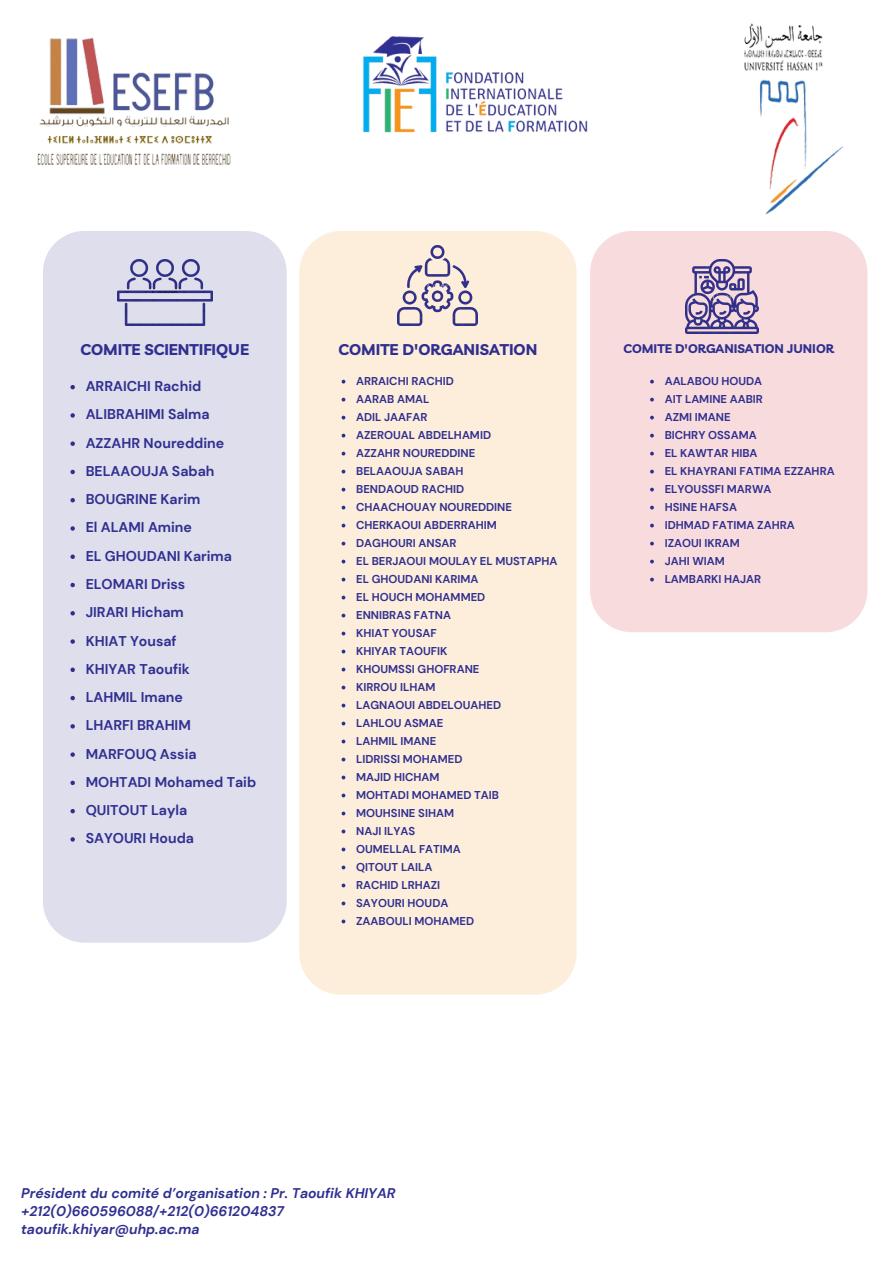
<style>
.page{position:relative;width:894px;height:1264px;background:#fff}
.page>*{position:absolute;margin:0;border:0;box-sizing:border-box;transform-origin:0 0}
.t1{font:700 15.45px "Livvic";color:#302f90}
.t2{font:700 14.1px "DM Sans";color:#302f90}
.t3{font:italic 700 13.95px "DM Sans";color:#302f90}
.t4{font:700 12.45px "Livvic";color:#302f90}
.t5{font:700 11.4px "DM Sans";color:#302f90}
</style>
<div class="page">
<img style="left:37px;top:37px;width:194px;height:128px">
<img style="left:363px;top:36px;width:225px;height:97px">
<img style="left:744px;top:23px;width:99px;height:192px">
<div style="left:43px;top:231px;width:244px;height:711px;background:#dedeed;border-radius:42px"></div>
<img style="left:118px;top:260px;width:94px;height:65px">
<div style="left:299px;top:231px;width:277px;height:763px;background:#fdeedc;border-radius:42px"></div>
<img style="left:398px;top:245px;width:79px;height:80px">
<div style="left:590px;top:231px;width:277px;height:401px;background:#f8dcdd;border-radius:42px"></div>
<img style="left:685px;top:260px;width:73px;height:73px">
<svg style="left:70px;top:385px;width:5px;height:4px"></svg>
<svg style="left:70px;top:413px;width:5px;height:4px"></svg>
<svg style="left:70px;top:441px;width:5px;height:5px"></svg>
<svg style="left:70px;top:470px;width:5px;height:4px"></svg>
<svg style="left:70px;top:498px;width:5px;height:4px"></svg>
<svg style="left:70px;top:526px;width:5px;height:4px"></svg>
<svg style="left:70px;top:554px;width:5px;height:5px"></svg>
<svg style="left:70px;top:583px;width:5px;height:4px"></svg>
<svg style="left:70px;top:611px;width:5px;height:4px"></svg>
<svg style="left:70px;top:639px;width:5px;height:4px"></svg>
<svg style="left:70px;top:667px;width:5px;height:5px"></svg>
<svg style="left:70px;top:696px;width:5px;height:4px"></svg>
<svg style="left:70px;top:724px;width:5px;height:4px"></svg>
<svg style="left:70px;top:752px;width:5px;height:4px"></svg>
<svg style="left:70px;top:780px;width:5px;height:5px"></svg>
<svg style="left:70px;top:809px;width:5px;height:4px"></svg>
<svg style="left:70px;top:837px;width:5px;height:4px"></svg>
<svg style="left:341px;top:380px;width:4px;height:3px"></svg>
<svg style="left:341px;top:398px;width:4px;height:3px"></svg>
<svg style="left:341px;top:416px;width:4px;height:3px"></svg>
<svg style="left:341px;top:434px;width:4px;height:3px"></svg>
<svg style="left:341px;top:451px;width:4px;height:4px"></svg>
<svg style="left:341px;top:469px;width:4px;height:4px"></svg>
<svg style="left:341px;top:487px;width:4px;height:4px"></svg>
<svg style="left:341px;top:505px;width:4px;height:4px"></svg>
<svg style="left:341px;top:523px;width:4px;height:4px"></svg>
<svg style="left:341px;top:541px;width:4px;height:4px"></svg>
<svg style="left:341px;top:559px;width:4px;height:4px"></svg>
<svg style="left:341px;top:577px;width:4px;height:4px"></svg>
<svg style="left:341px;top:595px;width:4px;height:4px"></svg>
<svg style="left:341px;top:613px;width:4px;height:4px"></svg>
<svg style="left:341px;top:631px;width:4px;height:4px"></svg>
<svg style="left:341px;top:649px;width:4px;height:4px"></svg>
<svg style="left:341px;top:667px;width:4px;height:4px"></svg>
<svg style="left:341px;top:685px;width:4px;height:4px"></svg>
<svg style="left:341px;top:703px;width:4px;height:4px"></svg>
<svg style="left:341px;top:721px;width:4px;height:4px"></svg>
<svg style="left:341px;top:739px;width:4px;height:4px"></svg>
<svg style="left:341px;top:757px;width:4px;height:4px"></svg>
<svg style="left:341px;top:775px;width:4px;height:4px"></svg>
<svg style="left:341px;top:793px;width:4px;height:4px"></svg>
<svg style="left:341px;top:811px;width:4px;height:4px"></svg>
<svg style="left:341px;top:829px;width:4px;height:4px"></svg>
<svg style="left:341px;top:847px;width:4px;height:4px"></svg>
<svg style="left:341px;top:865px;width:4px;height:4px"></svg>
<svg style="left:341px;top:883px;width:4px;height:4px"></svg>
<svg style="left:341px;top:901px;width:4px;height:4px"></svg>
<svg style="left:341px;top:919px;width:4px;height:4px"></svg>
<p class="t1" style="left:80px;top:339px;width:170px">COMITE SCIENTIFIQUE</p>
<p class="t1" style="left:338px;top:339px;width:200px">COMITE D'ORGANISATION</p>
<p class="t2" style="left:86px;top:377px;width:117px">ARRAICHI Rachid</p>
<p class="t2" style="left:86px;top:405px;width:125px">ALIBRAHIMI Salma</p>
<p class="t2" style="left:86px;top:433px;width:140px">AZZAHR Noureddine</p>
<p class="t2" style="left:86px;top:462px;width:130px">BELAAOUJA Sabah</p>
<p class="t2" style="left:86px;top:490px;width:116px">BOUGRINE Karim</p>
<p class="t2" style="left:86px;top:518px;width:108px">El ALAMI Amine</p>
<p class="t2" style="left:86px;top:546px;width:148px">EL GHOUDANI Karima</p>
<p class="t2" style="left:86px;top:575px;width:101px">ELOMARI Driss</p>
<p class="t2" style="left:86px;top:603px;width:100px">JIRARI Hicham</p>
<p class="t2" style="left:86px;top:631px;width:92px">KHIAT Yousaf</p>
<p class="t2" style="left:86px;top:659px;width:106px">KHIYAR Taoufik</p>
<p class="t2" style="left:86px;top:688px;width:99px">LAHMIL Imane</p>
<p class="t2" style="left:86px;top:716px;width:107px">LHARFI BRAHIM</p>
<p class="t2" style="left:86px;top:744px;width:112px">MARFOUQ Assia</p>
<p class="t2" style="left:86px;top:772px;width:172px">MOHTADI Mohamed Taib</p>
<p class="t2" style="left:86px;top:801px;width:103px">QUITOUT Layla</p>
<p class="t2" style="left:86px;top:829px;width:110px">SAYOURI Houda</p>
<p class="t5" style="left:356px;top:374px;width:99px">ARRAICHI RACHID</p>
<p class="t5" style="left:356px;top:392px;width:75px">AARAB AMAL</p>
<p class="t5" style="left:356px;top:410px;width:73px">ADIL JAAFAR</p>
<p class="t5" style="left:356px;top:428px;width:136px">AZEROUAL ABDELHAMID</p>
<p class="t5" style="left:356px;top:446px;width:121px">AZZAHR NOUREDDINE</p>
<p class="t5" style="left:356px;top:464px;width:109px">BELAAOUJA SABAH</p>
<p class="t5" style="left:356px;top:482px;width:109px">BENDAOUD RACHID</p>
<p class="t5" style="left:356px;top:500px;width:157px">CHAACHOUAY NOUREDDINE</p>
<p class="t5" style="left:356px;top:518px;width:142px">CHERKAOUI ABDERRAHIM</p>
<p class="t5" style="left:356px;top:536px;width:102px">DAGHOURI ANSAR</p>
<p class="t5" style="left:356px;top:554px;width:203px">EL BERJAOUI MOULAY EL MUSTAPHA</p>
<p class="t5" style="left:356px;top:572px;width:124px">EL GHOUDANI KARIMA</p>
<p class="t5" style="left:356px;top:590px;width:131px">EL HOUCH MOHAMMED</p>
<p class="t5" style="left:356px;top:608px;width:96px">ENNIBRAS FATNA</p>
<p class="t5" style="left:356px;top:626px;width:82px">KHIAT YOUSAF</p>
<p class="t5" style="left:356px;top:644px;width:93px">KHIYAR TAOUFIK</p>
<p class="t5" style="left:356px;top:662px;width:125px">KHOUMSSI GHOFRANE</p>
<p class="t5" style="left:356px;top:680px;width:81px">KIRROU ILHAM</p>
<p class="t5" style="left:356px;top:698px;width:146px">LAGNAOUI ABDELOUAHED</p>
<p class="t5" style="left:356px;top:716px;width:89px">LAHLOU ASMAE</p>
<p class="t5" style="left:356px;top:734px;width:81px">LAHMIL IMANE</p>
<p class="t5" style="left:356px;top:752px;width:108px">LIDRISSI MOHAMED</p>
<p class="t5" style="left:356px;top:770px;width:85px">MAJID HICHAM</p>
<p class="t5" style="left:356px;top:788px;width:144px">MOHTADI MOHAMED TAIB</p>
<p class="t5" style="left:356px;top:806px;width:99px">MOUHSINE SIHAM</p>
<p class="t5" style="left:356px;top:824px;width:61px">NAJI ILYAS</p>
<p class="t5" style="left:356px;top:842px;width:106px">OUMELLAL FATIMA</p>
<p class="t5" style="left:356px;top:860px;width:78px">QITOUT LAILA</p>
<p class="t5" style="left:356px;top:878px;width:85px">RACHID LRHAZI</p>
<p class="t5" style="left:356px;top:896px;width:94px">SAYOURI HOUDA</p>
<p class="t5" style="left:356px;top:914px;width:119px">ZAABOULI MOHAMED</p>
<p class="t4" style="left:623px;top:340px;width:212px">COMITE D'ORGANISATION JUNIOR</p>
<p class="t5" style="left:664px;top:374px;width:99px">AALABOU HOUDA</p>
<p class="t5" style="left:664px;top:392px;width:100px">AIT LAMINE AABIR</p>
<p class="t5" style="left:664px;top:410px;width:67px">AZMI IMANE</p>
<p class="t5" style="left:664px;top:428px;width:93px">BICHRY OSSAMA</p>
<p class="t5" style="left:664px;top:446px;width:94px">EL KAWTAR HIBA</p>
<p class="t5" style="left:664px;top:464px;width:171px">EL KHAYRANI FATIMA EZZAHRA</p>
<p class="t5" style="left:664px;top:482px;width:108px">ELYOUSSFI MARWA</p>
<p class="t5" style="left:664px;top:500px;width:74px">HSINE HAFSA</p>
<p class="t5" style="left:664px;top:518px;width:131px">IDHMAD FATIMA ZAHRA</p>
<p class="t5" style="left:664px;top:536px;width:77px">IZAOUI IKRAM</p>
<p class="t5" style="left:664px;top:554px;width:62px">JAHI WIAM</p>
<p class="t5" style="left:664px;top:572px;width:98px">LAMBARKI HAJAR</p>
<p class="t3" style="left:21px;top:1184px;width:376px">Président du comité d’organisation : Pr. Taoufik KHIYAR</p>
<p class="t3" style="left:21px;top:1202px;width:264px">+212(0)660596088/+212(0)661204837</p>
<p class="t3" style="left:21px;top:1220px;width:180px">taoufik.khiyar@uhp.ac.ma</p>
</div>
